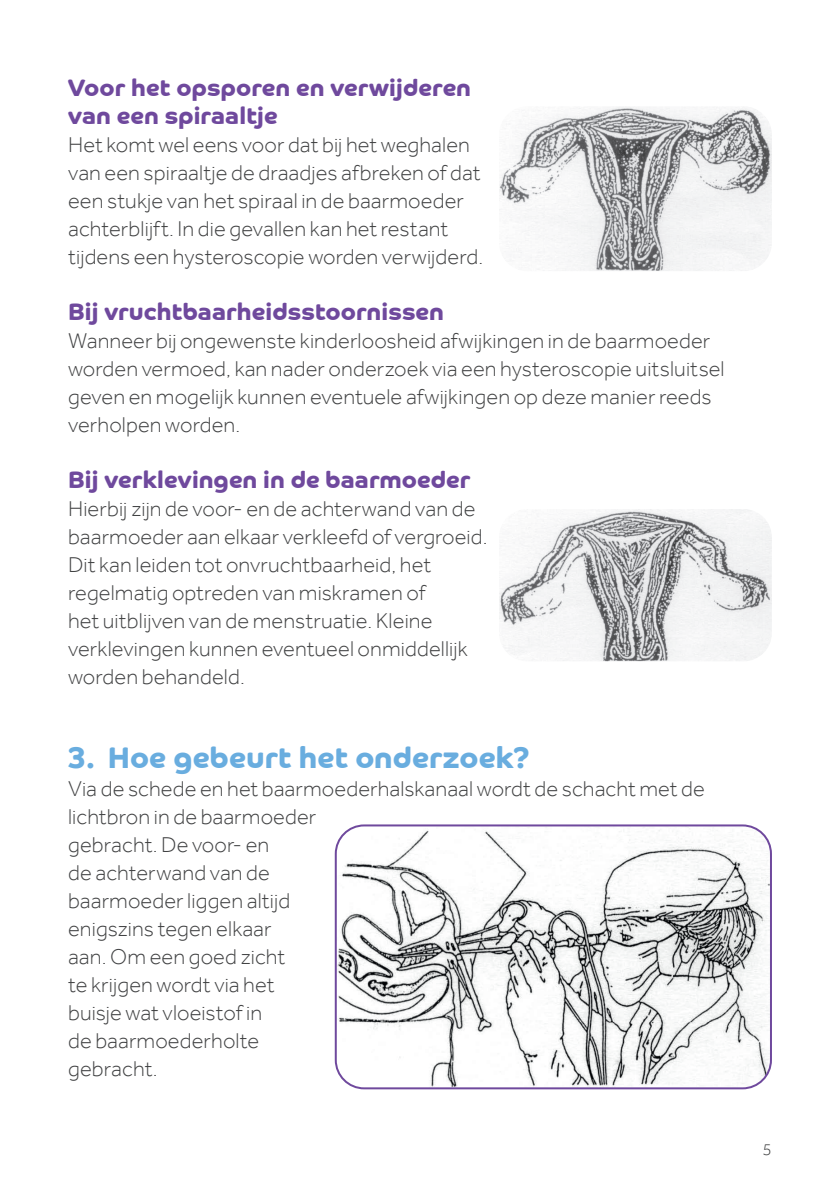
<style>
.page{position:relative;width:840px;height:1191px;background:#fff}
.page>*{position:absolute;margin:0;border:0;box-sizing:border-box;transform-origin:0 0}
.t1{font:700 30px "Co Headline";letter-spacing:.005em;color:#69addf}
.t2{font:700 24px/28px "Co Headline";letter-spacing:.005em;color:#6f499d}
.t3{font:300 22px/28px "Effra";letter-spacing:.005em;color:#414243}
.t4{font:300 17px "Effra";color:#414243}
</style>
<div class="page">
<img style="left:499px;top:107px;width:272px;height:164px">
<img style="left:499px;top:509px;width:272px;height:152px">
<img style="left:337px;top:827px;width:433px;height:261px">
<div style="left:334px;top:824px;width:437px;height:265px;border:2px solid #6f499d;border-radius:28px"></div>
<p class="t2" style="left:68px;top:74px;width:404px">Voor het opsporen en verwijderen van een spiraaltje</p>
<p class="t3" style="left:68px;top:131px;width:416px">Het komt wel eens voor dat bij het weghalen van een spiraaltje de draadjes afbreken of dat een stukje van het spiraal in de baarmoeder achterblijft. In die gevallen kan het restant tijdens een hysteroscopie worden verwijderd.</p>
<p class="t2" style="left:68px;top:298px;width:377px">Bij vruchtbaarheidsstoornissen</p>
<p class="t3" style="left:68px;top:327px;width:657px">Wanneer bij ongewenste kinderloosheid afwijkingen in de baarmoeder worden vermoed, kan nader onderzoek via een hysteroscopie uitsluitsel geven en mogelijk kunnen eventuele afwijkingen op deze manier reeds verholpen worden.</p>
<p class="t2" style="left:68px;top:466px;width:403px">Bij verklevingen in de baarmoeder</p>
<p class="t3" style="left:68px;top:495px;width:421px">Hierbij zijn de voor- en de achterwand van de baarmoeder aan elkaar verkleefd of vergroeid.<br>Dit kan leiden tot onvruchtbaarheid, het regelmatig optreden van miskramen of<br>het uitblijven van de menstruatie. Kleine verklevingen kunnen eventueel onmiddellijk worden behandeld.</p>
<h1 class="t1" style="left:68px;top:741px;width:463px">3. Hoe gebeurt het onderzoek?</h1>
<p class="t3" style="left:68px;top:775px;width:638px">Via de schede en het baarmoederhalskanaal wordt de schacht met de lichtbron in de baarmoeder<br>gebracht. De voor- en<br>de achterwand van de<br>baarmoeder liggen altijd<br>enigszins tegen elkaar<br>aan. Om een goed zicht<br>te krijgen wordt via het<br>buisje wat vloeistof in<br>de baarmoederholte<br>gebracht.</p>
<p class="t4" style="left:762px;top:1140px;width:11px">5</p>
</div>
